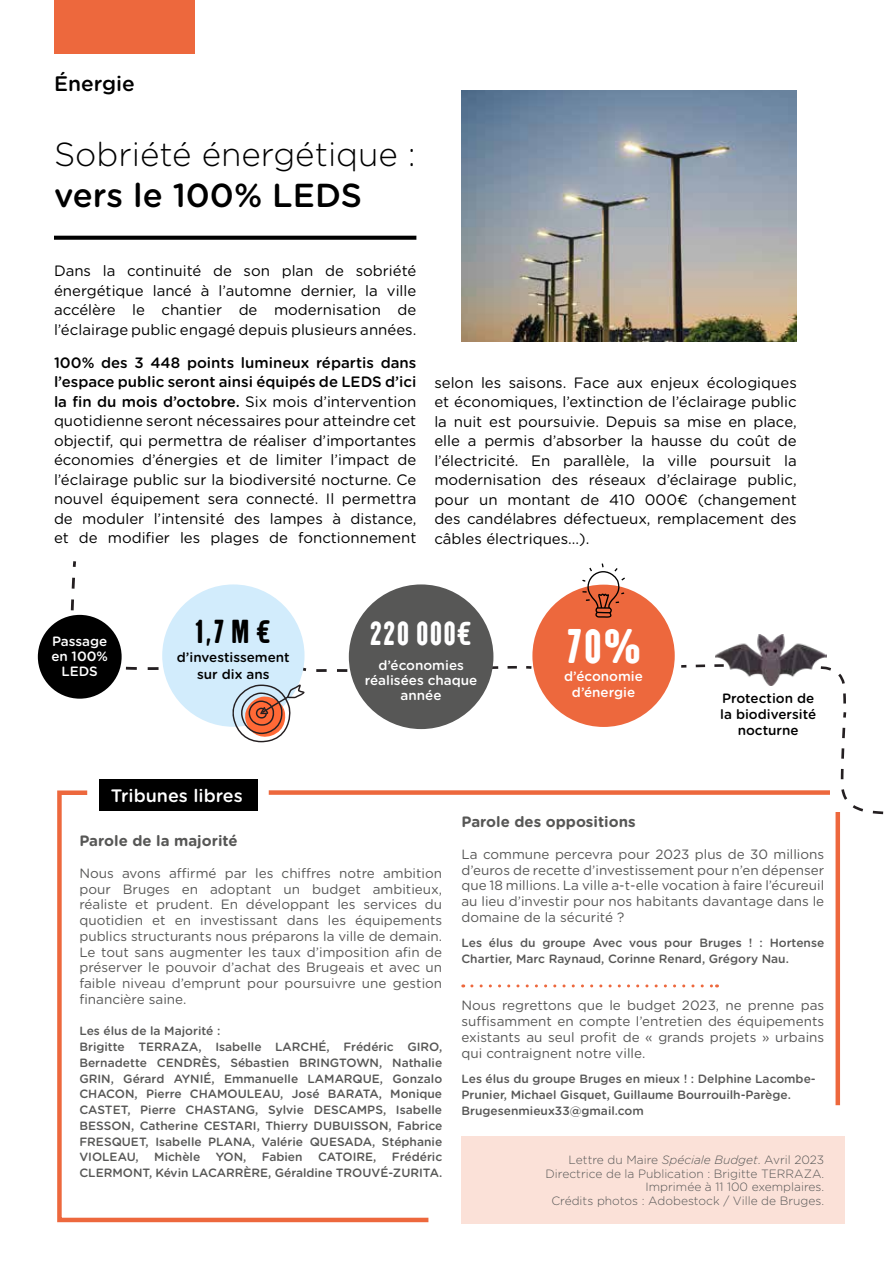
<style>
.page{position:relative;width:893px;height:1263px;background:#fff}
.page>*{position:absolute;margin:0;border:0;box-sizing:border-box;transform-origin:0 0}
.t1{font:42.75px "H.H.Samuel";color:#fff}
.t2{font:300 33.3px "Gotham Rounded";color:#000}
.t3{font:500 33.3px "Gotham Rounded";color:#000}
.t4{font:29.7px "H.H.Samuel";letter-spacing:.06em;color:#fff}
.t5{font:29.25px "H.H.Samuel";color:#000}
.t6{font:500 21px "Gotham Rounded";color:#000}
.t7{font:500 18px "Gotham Rounded";color:#fff}
.t8{font:15px/19.5px "Gotham Rounded";color:#000;text-align:justify}
.t9{font:700 15px "Gotham Rounded";color:#575756}
.t10{font:13.5px/15.8px "Gotham Rounded";color:#575756;text-align:justify}
.t11{font:500 13.5px/15px "Gotham Rounded";color:#fff;text-align:center}
.t12{font:500 13.5px/16.2px "Gotham Rounded";color:#000;text-align:center}
.t13{font:500 12px/15.8px "Gotham Rounded";color:#575756}
.t14{font:300 12px/13.5px "Gotham Rounded";color:#575756;text-align:right}
.s1{font-weight:500}
.s2{font-style:italic}
</style>
<div class="page">
<div style="left:461px;top:1136px;width:384px;height:88px;background:#fbe1d8"></div>
<div style="left:99px;top:779px;width:158px;height:32px;background:#000"></div>
<div style="left:54px;top:0;width:141px;height:53px;background:#ed683d"></div>
<svg style="left:54px;top:236px;width:362px;height:4px"></svg>
<img style="left:461px;top:91px;width:336px;height:251px">
<svg style="left:303px;top:668px;width:44px;height:4px"></svg>
<svg style="left:526px;top:666px;width:5px;height:3px"></svg>
<svg style="left:492px;top:666px;width:25px;height:3px"></svg>
<svg style="left:73px;top:561px;width:3px;height:6px"></svg>
<svg style="left:70px;top:578px;width:89px;height:92px"></svg>
<div style="left:162px;top:584px;width:143px;height:143px;background:#d2ecfc;border-radius:50%"></div>
<svg style="left:231px;top:684px;width:74px;height:58px"></svg>
<div style="left:349px;top:584px;width:144px;height:145px;background:#575756;border-radius:50%"></div>
<svg style="left:826px;top:666px;width:20px;height:37px"></svg>
<svg style="left:696px;top:664px;width:19px;height:3px"></svg>
<svg style="left:681px;top:665px;width:5px;height:3px"></svg>
<div style="left:532px;top:585px;width:143px;height:142px;background:#ed683d;border-radius:50%"></div>
<svg style="left:433px;top:790px;width:408px;height:316px"></svg>
<svg style="left:57px;top:788px;width:376px;height:435px"></svg>
<div style="left:830px;top:773px;width:31px;height:39px;background:#fff"></div>
<svg style="left:843px;top:712px;width:3px;height:6px"></svg>
<svg style="left:841px;top:728px;width:43px;height:87px"></svg>
<img style="left:715px;top:634px;width:111px;height:52px">
<div style="left:38px;top:615px;width:84px;height:84px;background:#000;border-radius:50%"></div>
<svg style="left:582px;top:563px;width:43px;height:55px"></svg>
<h3 class="t6" style="left:54px;top:68px;width:82px">Énergie</h3>
<h2 class="t2" style="left:54px;top:132px;width:363px">Sobriété énergétique :</h2>
<h2 class="t3" style="left:54px;top:171px;width:310px">vers le 100% LEDS</h2>
<p class="t8" style="left:54px;top:260px;width:364px">Dans la continuité de son plan de sobriété énergétique lancé à l’automne dernier, la ville accélère le chantier de modernisation de l’éclairage public engagé depuis plusieurs années.</p>
<p class="t8" style="left:54px;top:352px;width:364px"><span class="s1">100% des 3 448 points lumineux répartis dans l’espace public seront ainsi équipés de LEDS d’ici la fin du mois d’octobre.</span> Six mois d’intervention quotidienne seront nécessaires pour atteindre cet objectif, qui permettra de réaliser d’importantes économies d’énergies et de limiter l’impact de l’éclairage public sur la biodiversité nocturne. Ce nouvel équipement sera connecté. Il permettra de moduler l’intensité des lampes à distance, et de modifier les plages de fonctionnement</p>
<p class="t8" style="left:434px;top:372px;width:364px">selon les saisons. Face aux enjeux écologiques et économiques, l’extinction de l’éclairage public la nuit est poursuivie. Depuis sa mise en place, elle a permis d’absorber la hausse du coût de l’électricité. En parallèle, la ville poursuit la modernisation des réseaux d’éclairage public, pour un montant de 410 000€ (changement des candélabres défectueux, remplacement des câbles électriques...).</p>
<p class="t11" style="left:51px;top:633px;width:58px">Passage en 100%<br>LEDS</p>
<h3 class="t5" style="left:195px;top:613px;width:78px">1,7 M €</h3>
<p class="t12" style="left:177px;top:649px;width:114px">d’investissement sur dix ans</p>
<h3 class="t4" style="left:370px;top:614px;width:104px">220 000€</h3>
<p class="t11" style="left:365px;top:657px;width:114px">d’économies réalisées chaque année</p>
<p class="t11" style="left:564px;top:668px;width:80px">d’économie</p>
<h1 class="t1" style="left:567px;top:619px;width:75px">70%</h1>
<p class="t11" style="left:572px;top:684px;width:65px">d’énergie</p>
<p class="t12" style="left:720px;top:689px;width:98px">Protection de la biodiversité nocturne</p>
<p class="t7" style="left:111px;top:783px;width:134px">Tribunes libres</p>
<p class="t9" style="left:79px;top:830px;width:160px">Parole de la majorité</p>
<p class="t10" style="left:79px;top:865px;width:364px">Nous avons affirmé par les chiffres notre ambition pour Bruges en adoptant un budget ambitieux, réaliste et prudent. En développant les services du quotidien et en investissant dans les équipements publics structurants nous préparons la ville de demain.<br>Le tout sans augmenter les taux d’imposition afin de préserver le pouvoir d’achat des Brugeais et avec un faible niveau d’emprunt pour poursuivre une gestion financière saine.</p>
<p class="t13" style="left:79px;top:1023px;width:364px">Les élus de la Majorité :<br>Brigitte TERRAZA, Isabelle LARCHÉ, Frédéric GIRO, Bernadette CENDRÈS, Sébastien BRINGTOWN, Nathalie GRIN, Gérard AYNIÉ, Emmanuelle LAMARQUE, Gonzalo CHACON, Pierre CHAMOULEAU, José BARATA, Monique CASTET, Pierre CHASTANG, Sylvie DESCAMPS, Isabelle BESSON, Catherine CESTARI, Thierry DUBUISSON, Fabrice FRESQUET, Isabelle PLANA, Valérie QUESADA, Stéphanie VIOLEAU,</p>
<p class="t13" style="left:79px;top:1149px;width:364px;text-align:right">Frédéric<br>CLERMONT, Kévin LACARRÈRE, Géraldine TROUVÉ-ZURITA.</p>
<p class="t13" style="left:154px;top:1149px;width:48px">Michèle</p>
<p class="t13" style="left:216px;top:1149px;width:32px">YON,</p>
<p class="t13" style="left:262px;top:1149px;width:42px">Fabien</p>
<p class="t13" style="left:318px;top:1149px;width:60px">CATOIRE,</p>
<p class="t9" style="left:461px;top:811px;width:176px">Parole des oppositions</p>
<p class="t10" style="left:461px;top:846px;width:364px">La commune percevra pour 2023 plus de 30 millions d’euros de recette d’investissement pour n’en dépenser que 18 millions. La ville a-t-elle vocation à faire l’écureuil au lieu d’investir pour nos habitants davantage dans le domaine de la sécurité ?</p>
<p class="t13" style="left:461px;top:935px;width:364px">Les élus du groupe Avec vous pour Bruges ! : Hortense<br>Chartier, Marc Raynaud, Corinne Renard, Grégory Nau.</p>
<p class="t10" style="left:461px;top:997px;width:364px">Nous regrettons que le budget 2023, ne prenne pas suffisamment en compte l’entretien des équipements existants au seul profit de « grands projets » urbains qui contraignent notre ville.</p>
<p class="t13" style="left:461px;top:1070px;width:356px">Les élus du groupe Bruges en mieux ! : Delphine Lacombe-<br>Prunier, Michael Gisquet, Guillaume Bourrouilh-Parège.<br>Brugesenmieux33@gmail.com</p>
<p class="t14" style="left:546px;top:1153px;width:280px">Lettre du Maire <span class="s2">Spéciale Budget</span>. Avril 2023<br>Directrice de la Publication : Brigitte TERRAZA.<br>Imprimée à 11 100 exemplaires.<br>Crédits photos : Adobestock / Ville de Bruges.</p>
</div>
